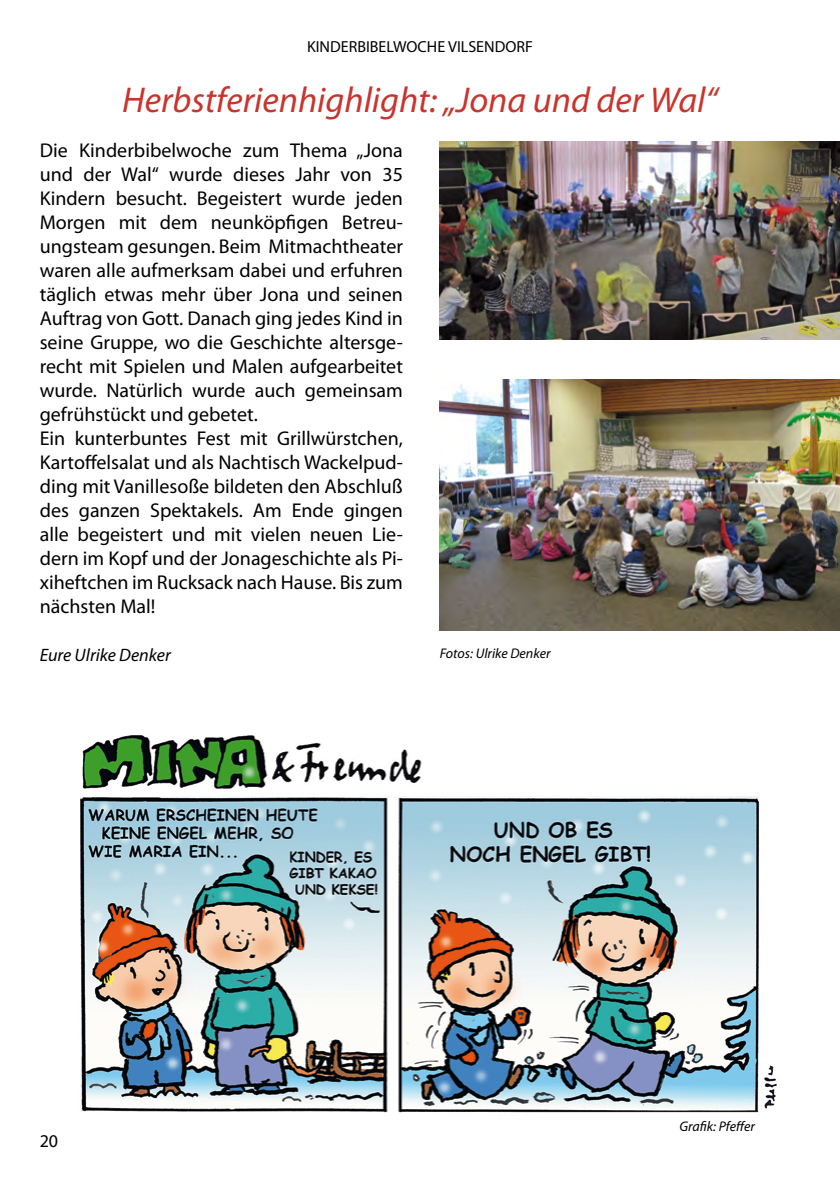
<style>
.page{position:relative;width:840px;height:1191px;background:#fff}
.page>*{position:absolute;margin:0;border:0;box-sizing:border-box;transform-origin:0 0}
.t1{font:italic 36px "Myriad Pro";color:#c9342d}
.t2{font:20px/24px "Myriad Pro";color:#000}
.t3{font:italic 18px "Myriad Pro";color:#000}
.t4{font:18px "Myriad Pro";color:#000}
.t5{font:16px "Myriad Pro";color:#000}
.t6{font:italic 14px "Myriad Pro";color:#000}
</style>
<div class="page">
<img style="left:439px;top:142px;width:400px;height:197px">
<img style="left:439px;top:380px;width:400px;height:250px">
<img style="left:80px;top:735px;width:697px;height:378px">
<p class="t5" style="left:307px;top:36px;width:227px">KINDERBIBELWOCHE VILSENDORF</p>
<h1 class="t1" style="left:122px;top:78px;width:596px">Herbstferienhighlight: „Jona und der Wal“</h1>
<p class="t2" style="left:40px;top:138px;width:364px">Die Kinderbibelwoche zum Thema „Jona und der Wal“ wurde dieses Jahr von 35<br>Kindern besucht. Begeistert wurde jeden Morgen mit dem neunköpfigen Betreu&shy;ungsteam gesungen. Beim Mitmachtheater waren alle aufmerksam dabei und erfuhren täglich etwas mehr über Jona und seinen Auftrag von Gott. Danach ging jedes Kind in seine Gruppe, wo die Geschichte altersge&shy;recht mit Spielen und Malen aufgearbeitet wurde. Natürlich wurde auch gemeinsam gefrühstückt und gebetet.<br>Ein kunterbuntes Fest mit Grillwürstchen, Kartoffelsalat und als Nachtisch Wackelpud&shy;ding mit Vanillesoße bildeten den Abschluß des ganzen Spektakels. Am Ende gingen alle begeistert und mit vielen neuen Lie&shy;dern im Kopf und der Jonageschichte als Pi&shy;xiheftchen im Rucksack nach Hause. Bis zum nächsten Mal!</p>
<p class="t3" style="left:40px;top:644px;width:132px">Eure Ulrike Denker</p>
<p class="t6" style="left:439px;top:645px;width:112px">Fotos: Ulrike Denker</p>
<p class="t4" style="left:40px;top:1130px;width:20px">20</p>
<p class="t6" style="left:679px;top:1117px;width:77px">Grafik: Pfeffer</p>
</div>
